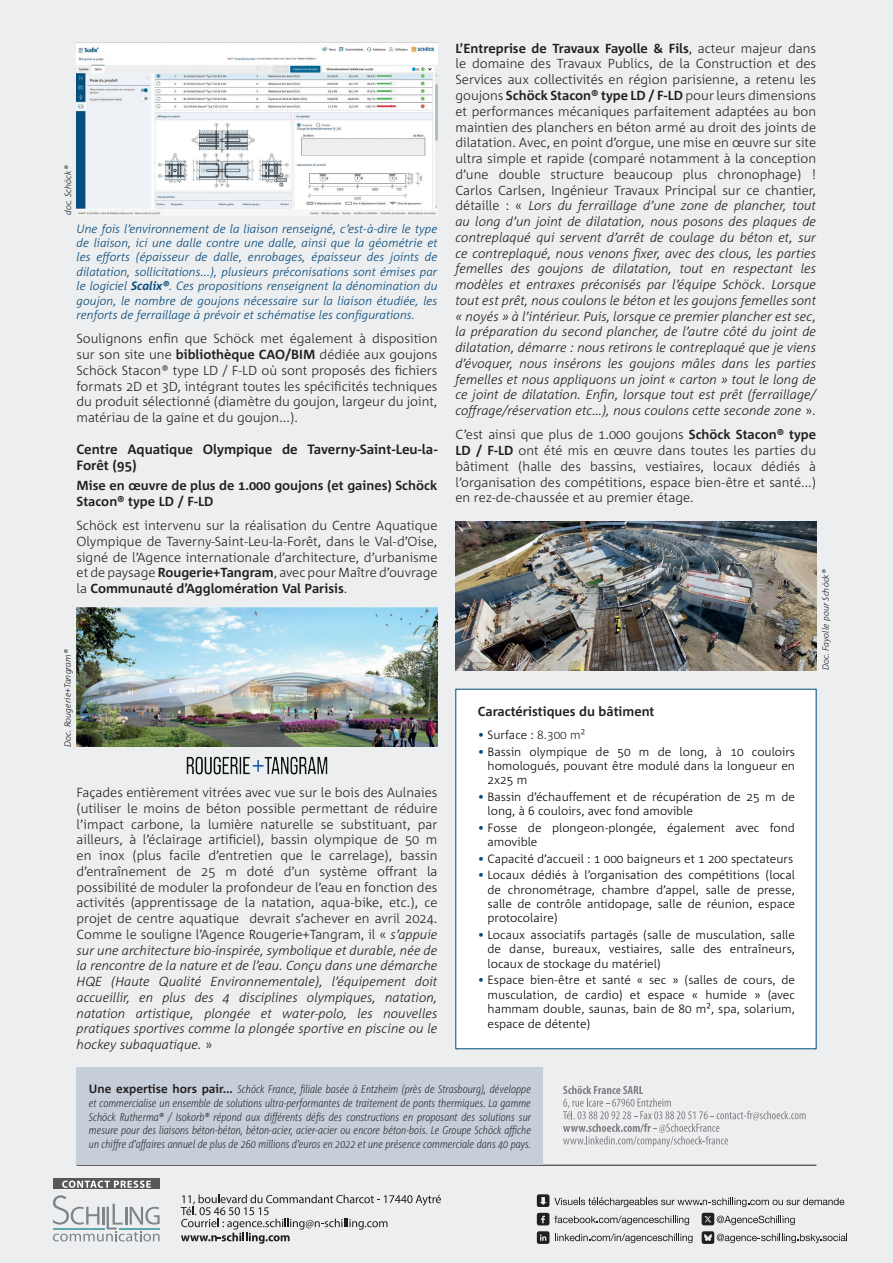
<style>
.page{position:relative;width:893px;height:1263px;background:#edeeef}
.page>*{position:absolute;margin:0;border:0;box-sizing:border-box;transform-origin:0 0}
.t1{font:700 13.5px/16.2px "Corpid E1 s";color:#231f20}
.t2{font:300 13.2px/15.8px "Corpid E1 s";color:#231f20;text-align:justify}
.t3{font:italic 300 13.2px/15.8px "Corpid E1 s";color:#231f20;text-align:justify}
.t4{font:700 13.2px/15.8px "Corpid E1 s";color:#231f20}
.t5{font:300 12px/14.4px "Corpid E1 s";color:#000;text-align:justify}
.t6{font:italic 300 12px/14.4px "Corpid E1 s";color:#05497b;text-align:justify}
.t7{font:italic 300 11.25px/13.6px "Corpid E1 s Cd";color:#231f20;text-align:justify}
.t8{font:italic 300 9px "Corpid E1 s";color:#231f20}
.s1{font-weight:700}
.s2{font-style:italic}
.s3{font-weight:700;font-style:normal}
.s4{font-style:normal}
.s5{color:#05497b}
.s6{color:#231f20}
.s7{font-family:"Corpid E1 s";font-weight:700;font-style:normal;font-size:12px}
</style>
<div class="page">
<img style="left:77px;top:608px;width:360px;height:139px">
<img style="left:186px;top:756px;width:142px;height:19px">
<img style="left:455px;top:522px;width:361px;height:148px">
<div style="left:455px;top:689px;width:361px;height:360px;background:#fff"></div>
<hr style="left:77px;top:1165px;width:739px;height:1px;background:#231f20">
<div style="left:77px;top:1068px;width:466px;height:97px;background:#c5ced9"></div>
<svg style="left:563px;top:1086px;width:243px;height:61px"></svg>
<img style="left:77px;top:43px;width:360px;height:172px">
<div style="left:53px;top:1178px;width:107px;height:11px;background:#57585a"></div>
<svg style="left:53px;top:1195px;width:107px;height:46px"></svg>
<svg style="left:181px;top:1194px;width:260px;height:50px"></svg>
<svg style="left:555px;top:1234px;width:138px;height:9px"></svg>
<svg style="left:62px;top:1180px;width:89px;height:8px"></svg>
<svg style="left:537px;top:1213px;width:152px;height:12px"></svg>
<svg style="left:537px;top:1231px;width:12px;height:13px"></svg>
<svg style="left:537px;top:1194px;width:307px;height:13px"></svg>
<svg style="left:702px;top:1213px;width:93px;height:12px"></svg>
<svg style="left:702px;top:1231px;width:145px;height:13px"></svg>
<p class="t8" style="left:62px;top:215px;width:51px;rotate:-90deg">doc. Schöck®</p>
<p class="t6" style="left:77px;top:221px;width:362px">Une fois l’environnement de la liaison renseigné, c’est-à-dire le type de liaison, ici une dalle contre une dalle, ainsi que la géométrie et les efforts (épaisseur de dalle, enrobages, épaisseur des joints de dilatation, sollicitations...), plusieurs préconisations sont émises par le logiciel <span class="s1">Scalix®</span>. Ces propositions renseignent la dénomination du goujon, le nombre de goujons nécessaire sur la liaison étudiée, les renforts de ferraillage à prévoir et schématise les configurations.</p>
<p class="t2" style="left:77px;top:330px;width:362px">Soulignons enfin que Schöck met également à disposition sur son site une <span class="s1">bibliothèque CAO/BIM</span> dédiée aux goujons Schöck Stacon® type LD / F-LD où sont proposés des fichiers formats 2D et 3D, intégrant toutes les spécificités techniques du produit sélectionné (diamètre du goujon, largeur du joint, matériau de la gaine et du goujon...).</p>
<p class="t1" style="left:77px;top:441px;width:362px">Centre Aquatique Olympique de Taverny-Saint-Leu-la-<br>Forêt (95)</p>
<p class="t4" style="left:77px;top:477px;width:362px">Mise en œuvre de plus de 1.000 goujons (et gaines) Schöck<br>Stacon® type LD / F-LD</p>
<p class="t2" style="left:77px;top:517px;width:362px">Schöck est intervenu sur la réalisation du Centre Aquatique Olympique de Taverny-Saint-Leu-la-Forêt, dans le Val-d’Oise, signé de l’Agence internationale d’architecture, d’urbanisme et de paysage <span class="s1">Rougerie+Tangram</span>, avec pour Maître d’ouvrage la <span class="s1">Communauté d’Agglomération Val Parisis</span>.</p>
<p class="t8" style="left:62px;top:747px;width:99px;rotate:-90deg">Doc. Rougerie+Tangram®</p>
<p class="t2" style="left:77px;top:784px;width:362px">Façades entièrement vitrées avec vue sur le bois des Aulnaies (utiliser le moins de béton possible permettant de réduire l’impact carbone, la lumière naturelle se substituant, par ailleurs, à l’éclairage artificiel), bassin olympique de 50 m en inox (plus facile d’entretien que le carrelage), bassin d’entraînement de 25 m doté d’un système offrant la possibilité de moduler la profondeur de l’eau en fonction des activités (apprentissage de la natation, aqua-bike, etc.), ce projet de centre aquatique devrait s’achever en avril 2024.<br>Comme le souligne l’Agence Rougerie+Tangram, il « <span class="s2">s’appuie sur une architecture bio-inspirée, symbolique et durable, née de la rencontre de la nature et de l’eau. Conçu dans une démarche HQE (Haute Qualité Environnementale), l’équipement doit accueillir, en plus des 4 disciplines olympiques, natation, natation artistique, plongée et water-polo, les nouvelles pratiques sportives comme la plongée sportive en piscine ou le hockey subaquatique.</span> »</p>
<p class="t3" style="left:455px;top:40px;width:362px"><span class="s3">L’Entreprise de Travaux Fayolle &amp; Fils</span><span class="s4">, acteur majeur dans le domaine des Travaux Publics, de la Construction et des Services aux collectivités en région parisienne, a retenu les goujons</span> <span class="s3">Schöck Stacon® type LD / F-LD</span> <span class="s4">pour leurs dimensions et performances mécaniques parfaitement adaptées au bon maintien des planchers en béton armé au droit des joints de dilatation. Avec, en point d’orgue, une mise en œuvre sur site ultra simple et rapide (comparé notamment à la conception d’une double structure beaucoup plus chronophage) !<br>Carlos Carlsen, Ingénieur Travaux Principal sur ce chantier, détaille : «</span> Lors du ferraillage d’une zone de plancher, tout au long d’un joint de dilatation, nous posons des plaques de contreplaqué qui servent d’arrêt de coulage du béton et, sur ce contreplaqué, nous venons fixer, avec des clous, les parties femelles des goujons de dilatation, tout en respectant les modèles et entraxes préconisés par l’équipe Schöck. Lorsque tout est prêt, nous coulons le béton et les goujons femelles sont « noyés » à l’intérieur. Puis, lorsque ce premier plancher est sec, la préparation du second plancher, de l’autre côté du joint de dilatation, démarre : nous retirons le contreplaqué que je viens d’évoquer, nous insérons les goujons mâles dans les parties femelles et nous appliquons un joint « carton » tout le long de ce joint de dilatation. Enfin, lorsque tout est prêt (ferraillage/ coffrage/réservation etc…), nous coulons cette seconde zone <span class="s4">».</span></p>
<p class="t2" style="left:455px;top:426px;width:362px">C’est ainsi que plus de 1.000 goujons <span class="s1">Schöck Stacon® type LD / F-LD</span> ont été mis en œuvre dans toutes les parties du bâtiment (halle des bassins, vestiaires, locaux dédiés à l’organisation des compétitions, espace bien-être et santé...) en rez-de-chaussée et au premier étage.</p>
<p class="t4" style="left:478px;top:703px;width:178px">Caractéristiques du bâtiment</p>
<p class="t5" style="left:478px;top:727px;width:109px"><span class="s5">•</span> Surface : <span class="s6">8.300 m²</span></p>
<p class="t5" style="left:488px;top:744px;width:309px;text-indent:-10px"><span class="s5">•</span> Bassin olympique de 50 m de long, à 10 couloirs homologués, pouvant être modulé dans la longueur en 2x25 m</p>
<p class="t5" style="left:488px;top:789px;width:309px;text-indent:-10px"><span class="s5">•</span> Bassin d’échauffement et de récupération de 25 m de long, à 6 couloirs, avec fond amovible</p>
<p class="t5" style="left:488px;top:820px;width:309px;text-indent:-10px"><span class="s5">•</span> Fosse de plongeon-plongée, également avec fond amovible</p>
<p class="t5" style="left:478px;top:851px;width:317px"><span class="s5">•</span> Capacité d’accueil : 1 000 baigneurs et 1 200 spectateurs</p>
<p class="t5" style="left:488px;top:867px;width:309px;text-indent:-10px"><span class="s5">•</span> Locaux dédiés à l’organisation des compétitions (local de chronométrage, chambre d’appel, salle de presse, salle de contrôle antidopage, salle de réunion, espace protocolaire)</p>
<p class="t5" style="left:488px;top:927px;width:309px;text-indent:-10px"><span class="s5">•</span> Locaux associatifs partagés (salle de musculation, salle de danse, bureaux, vestiaires, salle des entraîneurs, locaux de stockage du matériel)</p>
<p class="t5" style="left:488px;top:972px;width:309px;text-indent:-10px"><span class="s5">•</span> Espace bien-être et santé « sec » (salles de cours, de musculation, de cardio) et espace « humide » (avec hammam double, saunas, bain de 80 m², spa, solarium, espace de détente)</p>
<p class="t8" style="left:820px;top:670px;width:103px;rotate:-90deg">Doc. Fayolle pour Schöck®</p>
<p class="t7" style="left:89px;top:1082px;width:444px"><span class="s7">Une expertise hors pair...</span> Schöck France, filiale basée à Entzheim (près de Strasbourg), développe et commercialise un ensemble de solutions ultra-performantes de traitement de ponts thermiques. La gamme Schöck Rutherma® / Isokorb® répond aux différents défis des constructions en proposant des solutions sur mesure pour des liaisons béton-béton, béton-acier, acier-acier ou encore béton-bois. Le Groupe Schöck affiche un chiffre d’affaires annuel de plus de 260 millions d’euros en 2022 et une présence commerciale dans 40 pays.</p>
</div>
